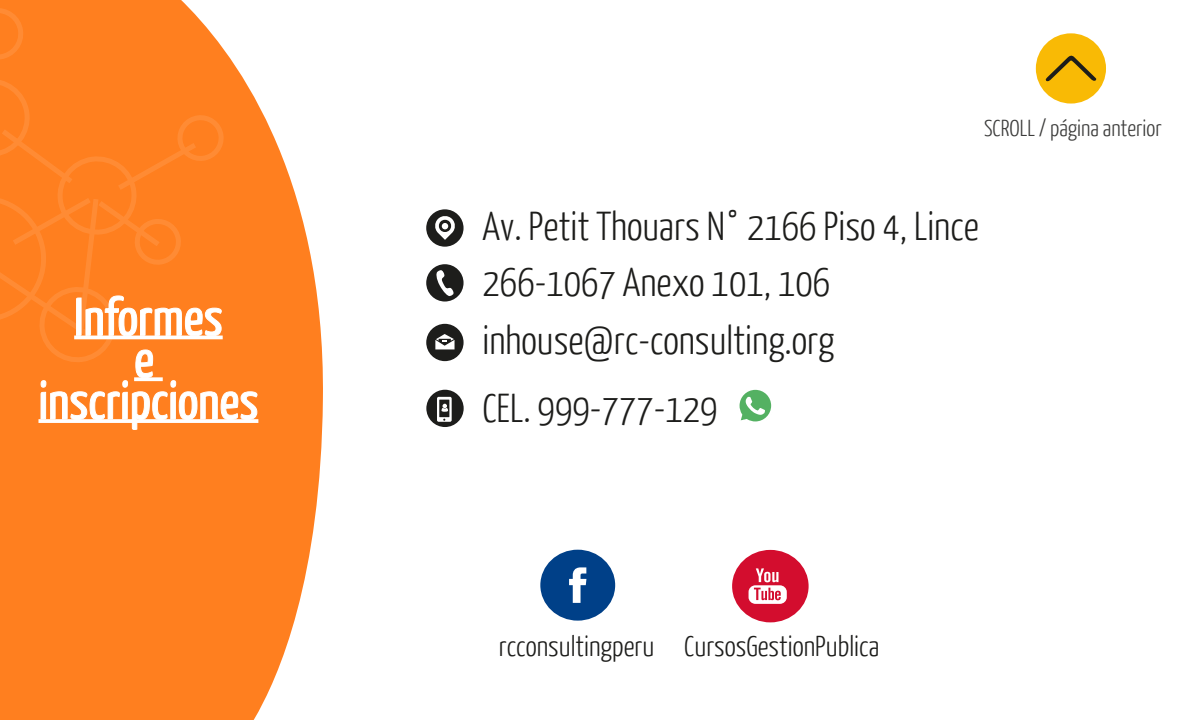
<style>
.page{position:relative;width:1200px;height:720px;background:#fff}
.page>*{position:absolute;margin:0;border:0;box-sizing:border-box;transform-origin:0 0}
.t1{font:53.3px/41.8px "Yanone Kaffeesatz";color:#fff;text-align:center;scale:1.04 1}
.t2{font:300 40.3px "Yanone Kaffeesatz";color:#1d1d1b}
.t3{font:300 28.7px "Yanone Kaffeesatz";color:#1d1d1b}
.t4{font:300 23.1px "Yanone Kaffeesatz";color:#3c3c3b}
</style>
<div class="page">
<svg style="left:0;top:0;width:323px;height:720px;fill:#ff7f1f"></svg>
<svg style="left:0;top:8px;width:26px;height:56px"></svg>
<svg style="left:0;top:73px;width:258px;height:358px"></svg>
<div style="left:426px;top:264px;width:38px;height:38px;background:#1d1d1b;border-radius:50%"></div>
<svg style="left:436px;top:270px;width:18px;height:26px"></svg>
<div style="left:426px;top:209px;width:38px;height:38px;background:#1d1d1b;border-radius:50%"></div>
<svg style="left:435px;top:216px;width:20px;height:24px"></svg>
<div style="left:426px;top:324px;width:38px;height:37px;background:#1d1d1b;border-radius:50%"></div>
<svg style="left:435px;top:334px;width:20px;height:15px"></svg>
<div style="left:540px;top:550px;width:75px;height:71px;background:#004088;border-radius:50%"></div>
<svg style="left:569px;top:567px;width:17px;height:36px"></svg>
<div style="left:732px;top:550px;width:77px;height:72px;background:#d30d2e;border-radius:50%"></div>
<div style="left:749px;top:585px;width:38px;height:19px;background:#fff;border-radius:7px"></div>
<svg style="left:754px;top:588px;width:27px;height:12px"></svg>
<svg style="left:756px;top:568px;width:23px;height:14px"></svg>
<div style="left:426px;top:390px;width:38px;height:37px;background:#1d1d1b;border-radius:50%"></div>
<svg style="left:437px;top:397px;width:15px;height:25px"></svg>
<svg style="left:739px;top:389px;width:33px;height:33px"></svg>
<div style="left:1036px;top:33px;width:70px;height:71px;background:#f9ba05;border-radius:50%"></div>
<svg style="left:1045px;top:55px;width:52px;height:27px"></svg>
<h1 class="t1" style="left:38px;top:294px;width:213px">Informes<br>e inscripciones</h1>
<p class="t4" style="left:984px;top:114px;width:179px">SCROLL / página anterior</p>
<p class="t2" style="left:483px;top:201px;width:498px">Av. Petit Thouars N° 2166 Piso 4, Lince</p>
<p class="t2" style="left:483px;top:258px;width:349px">266-1067 Anexo 101, 106</p>
<p class="t2" style="left:483px;top:315px;width:354px">inhouse@rc-consulting.org</p>
<p class="t2" style="left:482px;top:383px;width:237px">CEL. 999-777-129</p>
<p class="t3" style="left:499px;top:629px;width:382px">rcconsultingperu CursosGestionPublica</p>
</div>
